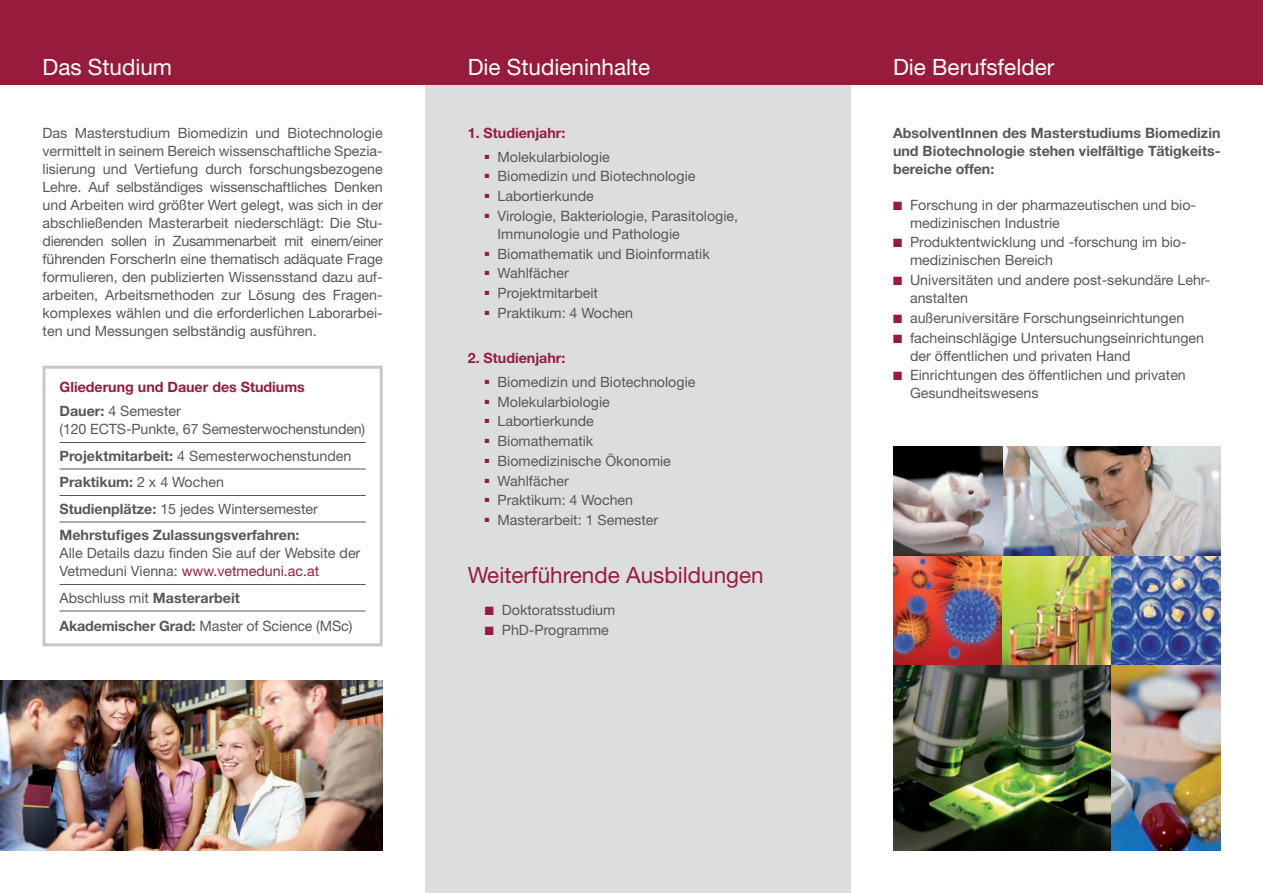
<style>
.page{position:relative;width:1263px;height:893px;background:#fff}
.page>*{position:absolute;margin:0;border:0;box-sizing:border-box;transform-origin:0 0}
.t1{font:22.5px "Helvetica Neue LT Std";color:#fff}
.t2{font:22.5px "Helvetica Neue LT Std";color:#971c3c}
.t3{font:14.25px/18px "Helvetica Neue LT Std";color:#57585a}
.t4{font:700 14.25px/18px "Helvetica Neue LT Std";color:#57585a;text-align:justify}
.t5{font:700 14.25px/23.7px "Helvetica Neue LT Std";color:#971c3c}
.t6{font:12px "Zapf Dingbats ITC";color:#971c3c}
.t7{font:6px "Zapf Dingbats ITC";color:#971c3c}
.s1{color:#57585a}
.s2{font-weight:400;color:#57585a}
.s3{font-weight:700}
.s4{color:#971c3c}
</style>
<div class="page">
<div style="left:425px;top:0;width:425px;height:893px;background:#dcdddf"></div>
<div style="left:0;top:0;width:1263px;height:85px;background:#971c3c"></div>
<div style="left:43px;top:366px;width:340px;height:280px;border:3px solid #c7c8ca"></div>
<hr style="left:60px;top:442px;width:306px;height:1px;background:#57585a">
<hr style="left:60px;top:469px;width:306px;height:1px;background:#57585a">
<hr style="left:60px;top:495px;width:306px;height:1px;background:#57585a">
<hr style="left:60px;top:522px;width:306px;height:1px;background:#57585a">
<hr style="left:60px;top:584px;width:306px;height:1px;background:#57585a">
<hr style="left:60px;top:611px;width:306px;height:1px;background:#57585a">
<img style="left:0;top:680px;width:383px;height:170px">
<img style="left:893px;top:446px;width:327px;height:404px">
<h1 class="t1" style="left:43px;top:53px;width:131px">Das Studium</h1>
<h1 class="t1" style="left:468px;top:53px;width:184px">Die Studieninhalte</h1>
<p class="t3" style="left:43px;top:123px;width:342px;text-align:justify">Das Masterstudium Biomedizin und Biotechnologie vermittelt in seinem Bereich wissenschaftliche Spezia&shy;lisierung und Vertiefung durch forschungsbezogene Lehre. Auf selbständiges wissenschaftliches Denken und Arbeiten wird größter Wert gelegt, was sich in der abschließenden Masterarbeit niederschlägt: Die Stu&shy;dierenden sollen in Zusammenarbeit mit einem/einer führenden ForscherIn eine thematisch adäquate Frage formulieren, den publizierten Wissensstand dazu auf&shy;arbeiten, Arbeitsmethoden zur Lösung des Fragen&shy;komplexes wählen und die erforderlichen Laborarbei&shy;ten und Messungen selbständig ausführen.</p>
<p class="t5" style="left:468px;top:120px;width:99px">1. Studienjahr:</p>
<p class="t3" style="left:485px;top:147px;width:127px"><sup>■</sup> Molekularbiologie</p>
<p class="t3" style="left:485px;top:167px;width:212px"><sup>■</sup> Biomedizin und Biotechnologie</p>
<p class="t3" style="left:485px;top:187px;width:111px"><sup>■</sup> Labortierkunde</p>
<p class="t7" style="left:489px;top:213px;width:3px">■</p>
<p class="t7" style="left:489px;top:154px;width:3px">■</p>
<p class="t3" style="left:497px;top:207px;width:242px;text-indent:-13px"><sup>■</sup> Virologie, Bakteriologie, Parasitologie,<br>Immunologie und Pathologie</p>
<p class="t7" style="left:489px;top:251px;width:3px">■</p>
<p class="t3" style="left:485px;top:244px;width:226px"><sup>■</sup> Biomathematik und Bioinformatik</p>
<p class="t3" style="left:485px;top:264px;width:86px"><sup>■</sup> Wahlfächer</p>
<p class="t7" style="left:489px;top:290px;width:3px">■</p>
<p class="t3" style="left:485px;top:284px;width:115px"><sup>■</sup> Projektmitarbeit</p>
<p class="t7" style="left:489px;top:310px;width:3px">■</p>
<p class="t3" style="left:485px;top:303px;width:150px"><sup>■</sup> Praktikum: 4 Wochen</p>
<p class="t5" style="left:468px;top:346px;width:99px">2. Studienjahr:</p>
<p class="t3" style="left:485px;top:373px;width:212px"><sup>■</sup> Biomedizin und Biotechnologie</p>
<p class="t7" style="left:489px;top:399px;width:3px">■</p>
<p class="t5" style="left:60px;top:375px;width:247px">Gliederung und Dauer des Studiums<br><span class="s1">Dauer:</span> <span class="s2">4 Semester</span></p>
<p class="t3" style="left:60px;top:416px;width:307px;line-height:26.5px">(120 ECTS-Punkte, 67 Semesterwochenstunden)<br><span class="s3">Projektmitarbeit:</span> 4 Semesterwochenstunden <span class="s3">Praktikum:</span> 2 x 4 Wochen<br><span class="s3">Studienplätze:</span> 15 jedes Wintersemester <span class="s3">Mehrstufiges Zulassungsverfahren:</span></p>
<p class="t3" style="left:60px;top:544px;width:302px">Alle Details dazu finden Sie auf der Website der<br>Vetmeduni Vienna: <span class="s4">www.vetmeduni.ac.at</span></p>
<p class="t3" style="left:60px;top:583px;width:294px;line-height:28px">Abschluss mit <span class="s3">Masterarbeit<br>Akademischer Grad:</span> Master of Science (MSc)</p>
<p class="t3" style="left:485px;top:392px;width:127px"><sup>■</sup> Molekularbiologie</p>
<p class="t3" style="left:485px;top:412px;width:111px"><sup>■</sup> Labortierkunde</p>
<p class="t3" style="left:485px;top:432px;width:110px"><sup>■</sup> Biomathematik</p>
<p class="t7" style="left:489px;top:458px;width:3px">■</p>
<p class="t3" style="left:485px;top:452px;width:188px"><sup>■</sup> Biomedizinische Ökonomie</p>
<p class="t7" style="left:489px;top:478px;width:3px">■</p>
<p class="t3" style="left:485px;top:471px;width:86px"><sup>■</sup> Wahlfächer</p>
<p class="t3" style="left:485px;top:491px;width:150px"><sup>■</sup> Praktikum: 4 Wochen</p>
<p class="t7" style="left:489px;top:517px;width:3px">■</p>
<p class="t3" style="left:485px;top:511px;width:175px"><sup>■</sup> Masterarbeit: 1 Semester</p>
<h1 class="t2" style="left:468px;top:561px;width:297px">Weiterführende Ausbildungen</h1>
<p class="t3" style="left:485px;top:601px;width:132px"><span class="s4">■</span> Doktoratsstudium</p>
<p class="t6" style="left:494px;top:625px;width:5px">■</p>
<p class="t3" style="left:485px;top:621px;width:126px"><span class="s4">■</span> PhD-Programme</p>
<h1 class="t1" style="left:893px;top:53px;width:163px">Die Berufsfelder</h1>
<p class="t4" style="left:893px;top:123px;width:329px">AbsolventInnen des Masterstudiums Biomedizin und Biotechnologie stehen vielfältige Tätigkeits&shy;bereiche offen:</p>
<p class="t3" style="left:910px;top:195px;width:288px;text-indent:-17px"><span class="s4">■</span> Forschung in der pharmazeutischen und bio&shy;medizinischen Industrie</p>
<p class="t3" style="left:910px;top:233px;width:278px;text-indent:-17px"><span class="s4">■</span> Produktentwicklung und -forschung im bio&shy;medizinischen Bereich</p>
<p class="t3" style="left:910px;top:271px;width:302px;text-indent:-17px"><span class="s4">■</span> Universitäten und andere post-sekundäre Lehr&shy;anstalten</p>
<p class="t3" style="left:893px;top:309px;width:293px"><span class="s4">■</span> außeruniversitäre Forschungseinrichtungen</p>
<p class="t3" style="left:910px;top:328px;width:296px;text-indent:-17px"><span class="s4">■</span> facheinschlägige Untersuchungseinrichtungen der öffentlichen und privaten Hand</p>
<p class="t3" style="left:910px;top:366px;width:277px;text-indent:-17px"><span class="s4">■</span> Einrichtungen des öffentlichen und privaten<br>Gesundheitswesens</p>
</div>
